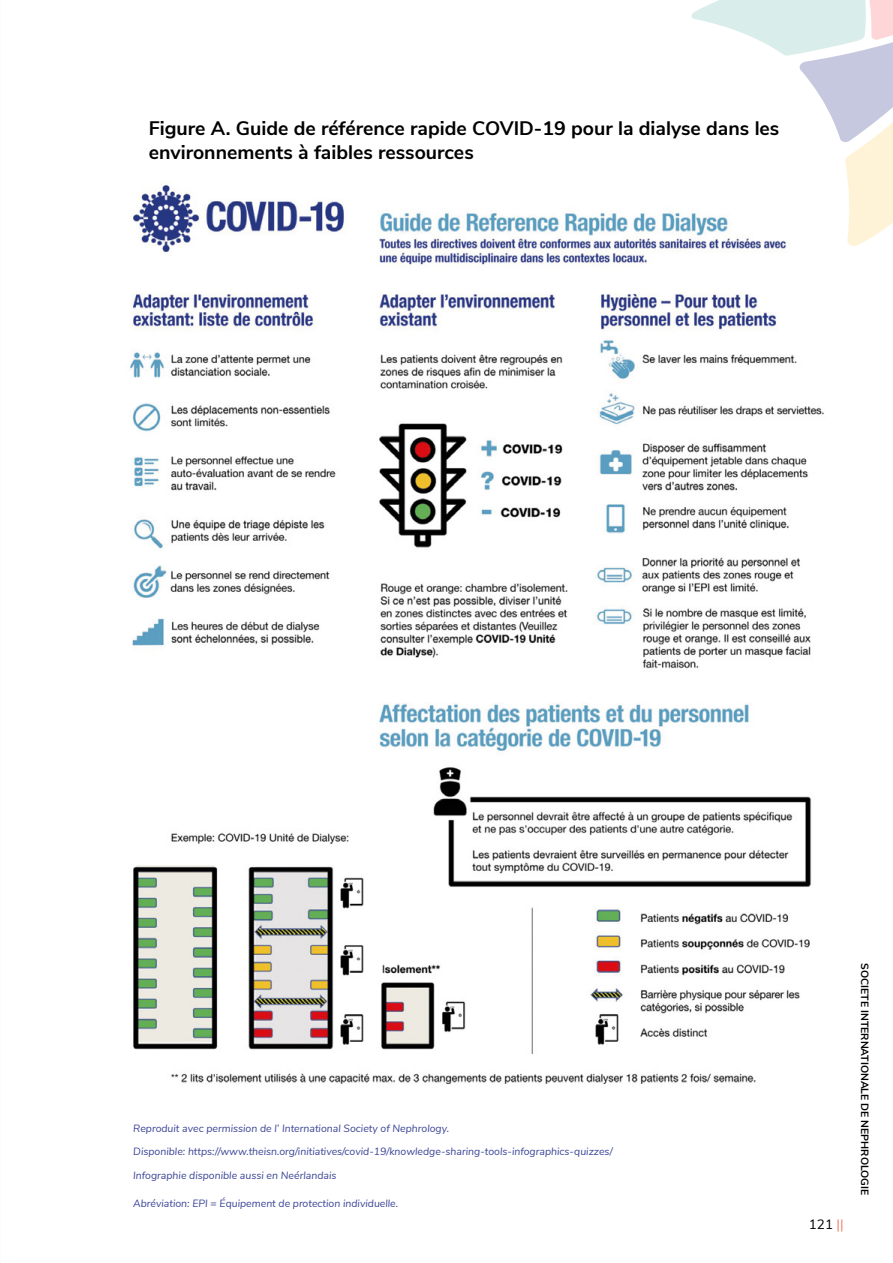
<style>
.page{position:relative;width:893px;height:1263px;background:#fff}
.page>*{position:absolute;margin:0;border:0;box-sizing:border-box;transform-origin:0 0}
.t1{font:700 19.5px/24px "Nunito Sans";color:#000}
.t2{font:13.5px "Nunito Sans";color:#000}
.t3{font:italic 10.5px "Nunito Sans";color:#3b4596}
.t4{font:700 10.5px "Nunito Sans";color:#000}
.s1{color:#ef7962}
</style>
<div class="page">
<svg style="left:692px;top:0;width:201px;height:246px"></svg>
<img style="left:130px;top:162px;width:706px;height:923px">
<h1 class="t1" style="left:149px;top:115px;width:632px">Figure A. Guide de référence rapide COVID-19 pour la dialyse dans les environnements à faibles ressources</h1>
<p class="t3" style="left:133px;top:1120px;width:317px">Reproduit avec permission de l’ International Society of Nephrology.</p>
<p class="t3" style="left:133px;top:1144px;width:481px">Disponible: https://www.theisn.org/initiatives/covid-19/knowledge-sharing-tools-infographics-quizzes/</p>
<p class="t3" style="left:133px;top:1167px;width:205px">Infographie disponible aussi en Neérlandais</p>
<p class="t3" style="left:133px;top:1195px;width:266px">Abréviation: EPI = Équipement de protection individuelle.</p>
<p class="t2" style="left:809px;top:1214px;width:36px">121 <span class="s1">||</span></p>
<p class="t4" style="left:872px;top:963px;width:233px;rotate:90deg">SOCIETE INTERNATIONALE DE NEPHROLOGIE</p>
</div>
